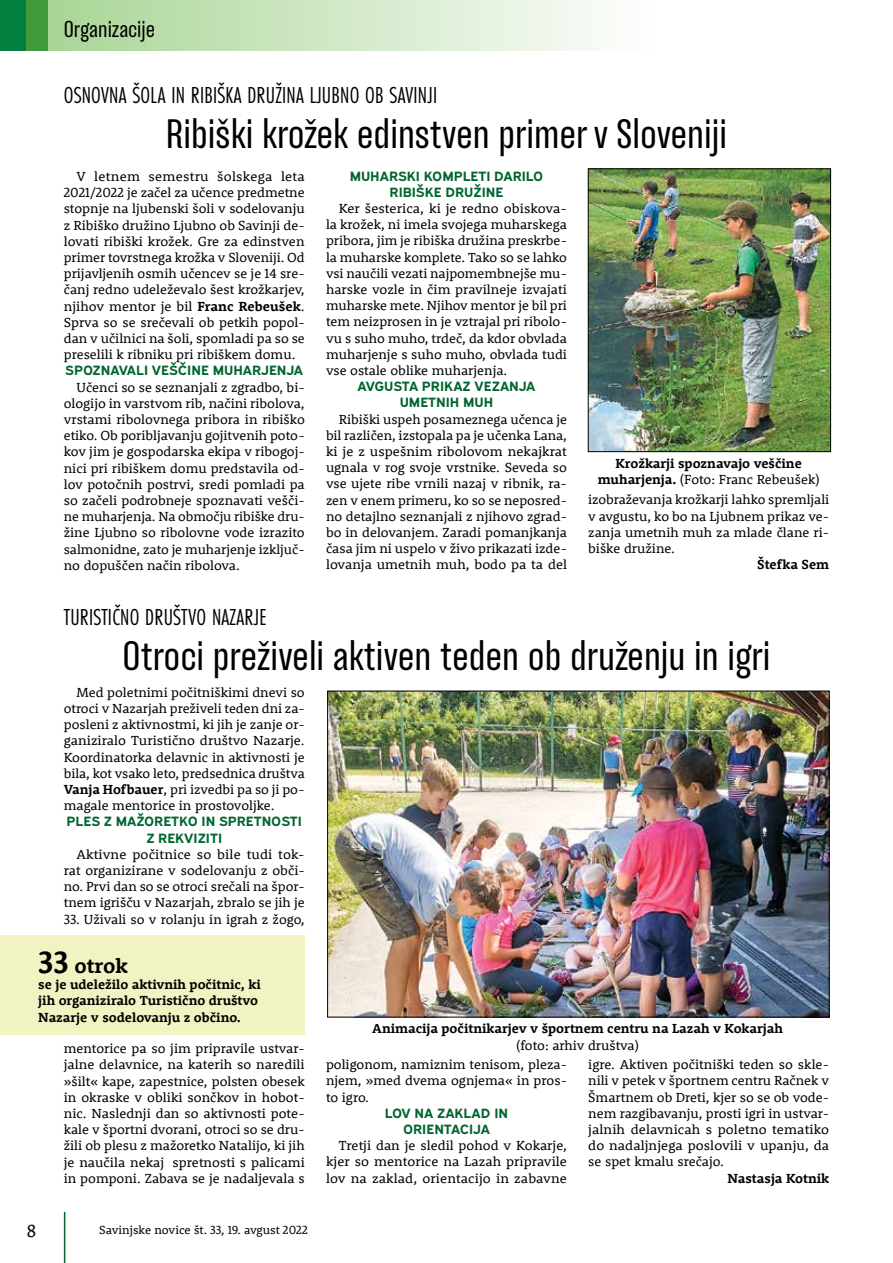
<style>
.page{position:relative;width:893px;height:1263px;background:#fff}
.page>*{position:absolute;margin:0;border:0;box-sizing:border-box;transform-origin:0 0}
.t1{font:37.5px "TT Backwards Sans Regular";color:#000}
.t2{font:24px "Futura PT Cond";letter-spacing:.01em;color:#000}
.t3{font:21px "TT Backwards Sans Regular";color:#000}
.t4{font:700 21px "Rooney";color:#000}
.t5{font:18px "Rooney";color:#000}
.t6{font:13.5px/16.2px "Rooney";color:#000;text-align:justify}
.t7{font:700 13.5px/16.2px "Rooney";color:#000;text-align:center}
.t8{font:700 13.5px/16.2px "Expressway Rg";color:#00652e;text-align:center}
.t9{font:12px "Rooney";color:#000}
.s1{font-weight:700}
.s2{font-weight:400}
.s3{font-size:31.5px}
</style>
<div class="page">
<div style="left:0;top:0;width:652px;height:51px;background:linear-gradient(to right,#a2d28e,#fefefd)"></div>
<hr style="left:64px;top:1212px;width:1px;height:51px;background:#00652e">
<div style="left:24px;top:0;width:23px;height:51px;background:#409a3c"></div>
<div style="left:0;top:0;width:26px;height:51px;background:#007f3e"></div>
<div style="left:0;top:935px;width:305px;height:100px;background:#f1f3c2"></div>
<img style="left:329px;top:693px;width:498px;height:322px">
<div style="left:327px;top:691px;width:502px;height:326px;border:1px solid #000"></div>
<img style="left:590px;top:171px;width:239px;height:279px">
<div style="left:588px;top:169px;width:243px;height:283px;border:1px solid #000"></div>
<h3 class="t3" style="left:64px;top:15px;width:93px">Organizacije</h3>
<h2 class="t2" style="left:64px;top:81px;width:375px">OSNOVNA ŠOLA IN RIBIŠKA DRUŽINA LJUBNO OB SAVINJI</h2>
<h1 class="t1" style="left:166px;top:110px;width:563px">Ribiški krožek edinstven primer v Sloveniji</h1>
<p class="t6" style="left:64px;top:168px;width:243px;text-indent:13px">V letnem semestru šolskega leta 2021/2022 je začel za učence predmetne stopnje na ljubenski šoli v sodelovanju z Ribiško družino Ljubno ob Savinji de&shy;lovati ribiški krožek. Gre za edinstven primer tovrstnega krožka v Sloveniji. Od prijavljenih osmih učencev se je 14 sre&shy;čanj redno udeleževalo šest krožkarjev, njihov mentor je bil <span class="s1">Franc Rebeušek</span>.<br>Sprva so se srečevali ob petkih popol&shy;dan v učilnici na šoli, spomladi pa so se preselili k ribniku pri ribiškem domu.</p>
<p class="t8" style="left:65px;top:361px;width:239px">SPOZNAVALI VEŠČINE MUHARJENJA</p>
<p class="t6" style="left:64px;top:378px;width:243px;text-indent:13px">Učenci so se seznanjali z zgradbo, bi&shy;ologijo in varstvom rib, načini ribolova, vrstami ribolovnega pribora in ribiško etiko. Ob poribljavanju gojitvenih poto&shy;kov jim je gospodarska ekipa v ribogoj&shy;nici pri ribiškem domu predstavila od&shy;lov potočnih postrvi, sredi pomladi pa so začeli podrobneje spoznavati vešči&shy;ne muharjenja. Na območju ribiške dru&shy;žine Ljubno so ribolovne vode izrazito salmonidne, zato je muharjenje izključ&shy;no dopuščen način ribolova.</p>
<p class="t8" style="left:350px;top:166px;width:195px">MUHARSKI KOMPLETI DARILO<br>RIBIŠKE DRUŽINE</p>
<p class="t6" style="left:326px;top:200px;width:242px;text-indent:13px">Ker šesterica, ki je redno obiskova&shy;la krožek, ni imela svojega muharskega pribora, jim je ribiška družina preskrbe&shy;la muharske komplete. Tako so se lahko vsi naučili vezati najpomembnejše mu&shy;harske vozle in čim pravilneje izvajati muharske mete. Njihov mentor je bil pri tem neizprosen in je vztrajal pri ribolo&shy;vu s suho muho, trdeč, da kdor obvlada muharjenje s suho muho, obvlada tudi vse ostale oblike muharjenja.</p>
<p class="t8" style="left:357px;top:377px;width:180px">AVGUSTA PRIKAZ VEZANJA<br>UMETNIH MUH</p>
<p class="t6" style="left:326px;top:410px;width:243px;text-indent:13px">Ribiški uspeh posameznega učenca je bil različen, izstopala pa je učenka Lana, ki je z uspešnim ribolovom nekajkrat ugnala v rog svoje vrstnike. Seveda so vse ujete ribe vrnili nazaj v ribnik, ra&shy;zen v enem primeru, ko so se neposred&shy;no detajlno seznanjali z njihovo zgrad&shy;bo in delovanjem. Zaradi pomanjkanja časa jim ni uspelo v živo prikazati izde&shy;lovanja umetnih muh, bodo pa ta del</p>
<p class="t7" style="left:598px;top:454px;width:224px">Krožkarji spoznavajo veščine muharjenja. <span class="s2">(Foto: Franc Rebeušek)</span></p>
<p class="t6" style="left:588px;top:491px;width:242px">izobraževanja krožkarji lahko spremljali v avgustu, ko bo na Ljubnem prikaz ve&shy;zanja umetnih muh za mlade člane ri&shy;biške družine.</p>
<p class="t7" style="left:757px;top:556px;width:73px">Štefka Sem</p>
<h2 class="t2" style="left:64px;top:603px;width:204px">TURISTIČNO DRUŠTVO NAZARJE</h2>
<h1 class="t1" style="left:123px;top:632px;width:649px">Otroci preživeli aktiven teden ob druženju in igri</h1>
<p class="t6" style="left:64px;top:684px;width:242px;text-indent:13px">Med poletnimi počitniškimi dnevi so otroci v Nazarjah preživeli teden dni za&shy;posleni z aktivnostmi, ki jih je zanje or&shy;ganiziralo Turistično društvo Nazarje.<br>Koordinatorka delavnic in aktivnosti je bila, kot vsako leto, predsednica društva <span class="s1">Vanja Hofbauer</span>, pri izvedbi pa so ji po&shy;magale mentorice in prostovoljke.</p>
<p class="t8" style="left:67px;top:812px;width:237px">PLES Z MAŽORETKO IN SPRETNOSTI<br>Z REKVIZITI</p>
<p class="t6" style="left:64px;top:846px;width:242px;text-indent:13px">Aktivne počitnice so bile tudi tok&shy;rat organizirane v sodelovanju z obči&shy;no. Prvi dan so se otroci srečali na špor&shy;tnem igrišču v Nazarjah, zbralo se jih je</p>
<p class="t6" style="left:64px;top:910px;width:242px">33. Uživali so v rolanju in igrah z žogo,</p>
<h3 class="t4" style="left:38px;top:952px;width:91px"><span class="s3">33</span> otrok</h3>
<p class="t7" style="left:38px;top:976px;width:224px;text-align:left">se je udeležilo aktivnih počitnic, ki jih organiziralo Turistično društvo<br>Nazarje v sodelovanju z občino.</p>
<p class="t6" style="left:64px;top:1040px;width:243px">mentorice pa so jim pripravile ustvar&shy;jalne delavnice, na katerih so naredili »šilt« kape, zapestnice, polsten obesek in okraske v obliki sončkov in hobot&shy;nic. Naslednji dan so aktivnosti pote&shy;kale v športni dvorani, otroci so se dru&shy;žili ob plesu z mažoretko Natalijo, ki jih je naučila nekaj spretnosti s palicami in pomponi. Zabava se je nadaljevala s</p>
<h3 class="t5" style="left:27px;top:1219px;width:11px">8</h3>
<p class="t9" style="left:99px;top:1221px;width:210px">Savinjske novice št. 33, 19. avgust 2022</p>
<p class="t7" style="left:372px;top:1020px;width:412px">Animacija počitnikarjev v športnem centru na Lazah v Kokarjah</p>
<p class="t6" style="left:516px;top:1036px;width:124px">(foto: arhiv društva)</p>
<p class="t6" style="left:326px;top:1056px;width:242px">poligonom, namiznim tenisom, pleza&shy;njem, »med dvema ognjema« in pros&shy;to igro.</p>
<p class="t8" style="left:385px;top:1103px;width:125px">LOV NA ZAKLAD IN<br>ORIENTACIJA</p>
<p class="t6" style="left:326px;top:1137px;width:242px;text-indent:13px">Tretji dan je sledil pohod v Kokarje, kjer so mentorice na Lazah pripravile lov na zaklad, orientacijo in zabavne</p>
<p class="t6" style="left:588px;top:1056px;width:242px">igre. Aktiven počitniški teden so skle&shy;nili v petek v športnem centru Račnek v Šmartnem ob Dreti, kjer so se ob vode&shy;nem razgibavanju, prosti igri in ustvar&shy;jalnih delavnicah s poletno tematiko do nadaljnjega poslovili v upanju, da se spet kmalu srečajo.</p>
<p class="t7" style="left:727px;top:1169px;width:103px">Nastasja Kotnik</p>
</div>
